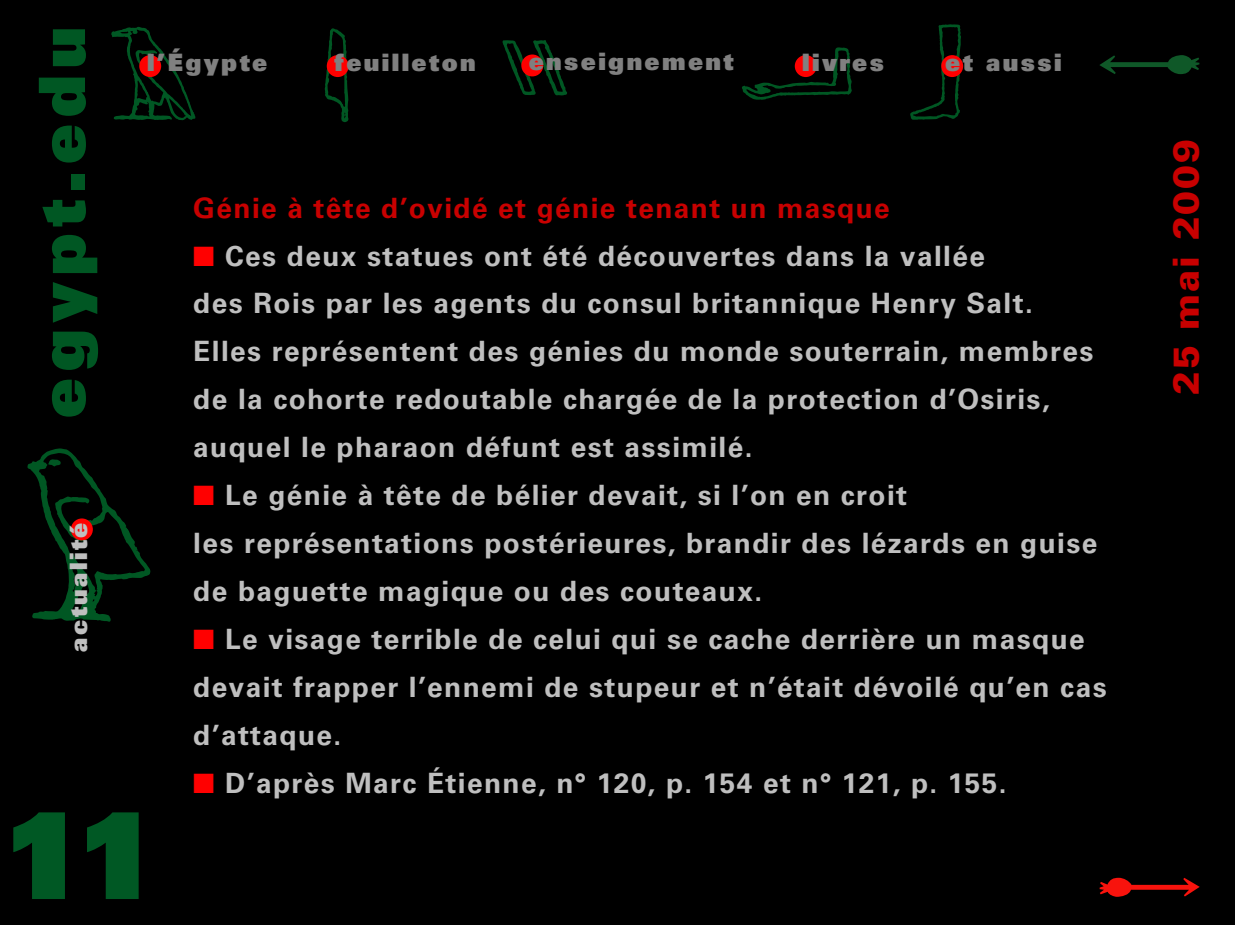
<style>
.page{position:relative;width:1235px;height:926px;background:#fff}
.page>*{position:absolute;margin:0;border:0;box-sizing:border-box;transform-origin:0 0}
.t1{font:900 120px "Univers";color:#005824}
.t2{font:900 64px "Univers";letter-spacing:.1em;color:#005723}
.t3{font:900 36px "Univers";letter-spacing:.05em;color:#c80000}
.t4{font:700 28px/48px "Univers";letter-spacing:.05em;color:#bfbfbf}
.t5{font:700 28px "Univers";letter-spacing:.05em;color:#c80000}
.t6{font:900 24px "Univers";letter-spacing:.1em;color:#808080}
.t7{font:900 24px "Univers";letter-spacing:.1em;color:#bfbfbf}
.s1{color:#f00}
</style>
<div class="page">
<div style="left:1px;top:0;width:1234px;height:925px;background:#000"></div>
<svg style="left:111px;top:26px;width:84px;height:94px"></svg>
<svg style="left:324px;top:28px;width:24px;height:94px"></svg>
<div style="left:139px;top:55px;width:22px;height:22px;background:#f00;border-radius:50%"></div>
<div style="left:327px;top:55px;width:22px;height:22px;background:#f00;border-radius:50%"></div>
<svg style="left:742px;top:47px;width:110px;height:53px"></svg>
<div style="left:795px;top:55px;width:21px;height:22px;background:#f00;border-radius:50%"></div>
<svg style="left:910px;top:24px;width:51px;height:96px"></svg>
<div style="left:941px;top:55px;width:22px;height:22px;background:#f00;border-radius:50%"></div>
<svg style="left:502px;top:40px;width:65px;height:56px"></svg>
<div style="left:521px;top:55px;width:22px;height:21px;background:#f00;border-radius:50%"></div>
<svg style="left:28px;top:448px;width:123px;height:174px"></svg>
<div style="left:71px;top:518px;width:22px;height:22px;background:#f00;border-radius:50%"></div>
<svg style="left:1099px;top:55px;width:100px;height:19px"></svg>
<svg style="left:1099px;top:878px;width:100px;height:19px"></svg>
<h2 class="t2" style="left:20px;top:418px;width:393px;rotate:-90deg">egypt.edu</h2>
<p class="t7" style="left:63px;top:652px;width:130px;rotate:-90deg">actualité</p>
<h1 class="t1" style="left:3px;top:777px;width:160px">11</h1>
<p class="t6" style="left:147px;top:47px;width:122px">l’Égypte</p>
<p class="t6" style="left:335px;top:47px;width:143px">feuilleton</p>
<p class="t6" style="left:529px;top:46px;width:207px">enseignement</p>
<p class="t6" style="left:802px;top:47px;width:83px">livres</p>
<p class="t6" style="left:945px;top:47px;width:118px">et aussi</p>
<p class="t5" style="left:193px;top:191px;width:698px">Génie à tête d’ovidé et génie tenant un masque</p>
<p class="t4" style="left:193px;top:232px;width:901px"><span class="s1">■</span> Ces deux statues ont été découvertes dans la vallée<br>des Rois par les agents du consul britannique Henry Salt.<br>Elles représentent des génies du monde souterrain, membres de la cohorte redoutable chargée de la protection d’Osiris, auquel le pharaon défunt est assimilé.</p>
<p class="t4" style="left:193px;top:472px;width:905px"><span class="s1">■</span> Le génie à tête de bélier devait, si l’on en croit<br>les représentations postérieures, brandir des lézards en guise de baguette magique ou des couteaux.</p>
<p class="t4" style="left:193px;top:616px;width:915px"><span class="s1">■</span> Le visage terrible de celui qui se cache derrière un masque devait frapper l’ennemi de stupeur et n’était dévoilé qu’en cas d’attaque.</p>
<p class="t4" style="left:193px;top:760px;width:815px"><span class="s1">■</span> D’après Marc Étienne, n° 120, p. 154 et n° 121, p. 155.</p>
<p class="t3" style="left:1163px;top:395px;width:258px;rotate:-90deg">25 mai 2009</p>
</div>
